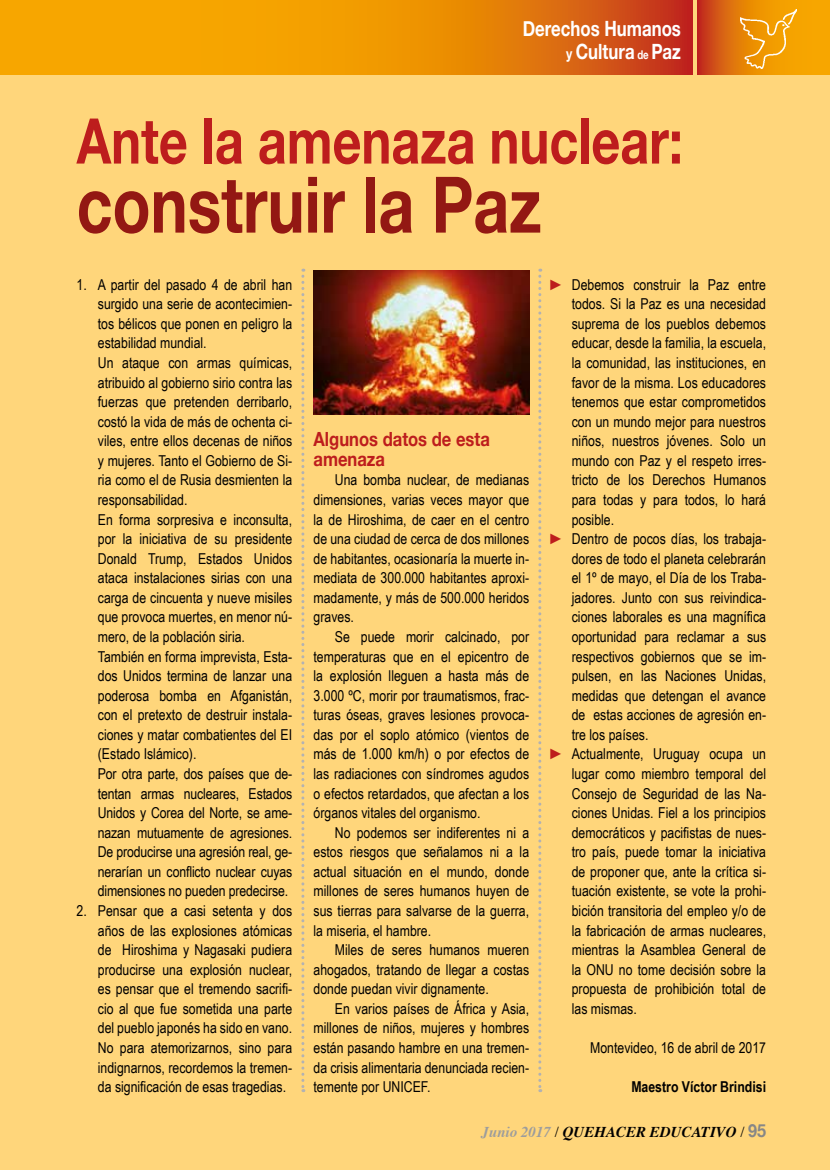
<style>
.page{position:relative;width:830px;height:1170px;background:#fff}
.page>*{position:absolute;margin:0;border:0;box-sizing:border-box;transform-origin:0 0}
.t1{font:700 78px "Helvetica Neue";color:#931813;scale:.8 1}
.t2{font:700 63px "Helvetica Neue";color:#bd1d1d;scale:.8 1}
.t3{font:700 21px/22.5px "Helvetica Neue";color:#fff;text-align:right;scale:.8 1}
.t4{font:700 19.5px/19.5px "Helvetica Neue";color:#bd1d1d;scale:.85 1}
.t5{font:15px/19.5px "Arial Narrow";color:#000;text-align:justify}
.t6{font:italic 700 15px "Times";color:#000}
.t7{font:700 15px "Arial Narrow";color:#000}
.s1{font-size:15px}
.s2{font-size:12px}
.s3{color:#bd1d1d}
.s4{color:#9d9d9c}
.s5{font-weight:400;font-style:normal}
.s6{font-family:"Helvetica Neue";font-style:normal;font-size:18px;color:#878787}
</style>
<div class="page">
<div style="left:0;top:0;width:829px;height:1169px;background:#ffd67b"></div>
<img style="left:313px;top:270px;width:216px;height:144px">
<svg style="left:301px;top:269px;width:3px;height:822px"></svg>
<svg style="left:538px;top:269px;width:3px;height:822px"></svg>
<svg style="left:697px;top:0;width:132px;height:75px;background:#e47c0a"></svg>
<img style="left:740px;top:10px;width:55px;height:59px">
<svg style="left:0;top:0;width:691px;height:74px;background:#ea8a05"></svg>
<h3 class="t3" style="left:522px;top:18px;width:199px">Derechos Humanos <span class="s1">y</span> Cultura <span class="s2">de</span> Paz</h3>
<h2 class="t2" style="left:77px;top:92px;width:759px">Ante la amenaza nuclear:</h2>
<h1 class="t1" style="left:77px;top:143px;width:582px">construir la Paz</h1>
<p class="t5" style="left:98px;top:274px;width:196px;text-align:left;text-indent:-21px">1. A partir del pasado 4 de abril han surgido una serie de acontecimien&shy;tos bélicos que ponen en peligro la estabilidad mundial.<br>Un ataque con armas químicas, atribuido al gobierno sirio contra las fuerzas que pretenden derribarlo, costó la vida de más de ochenta ci&shy;viles, entre ellos decenas de niños y mujeres. Tanto el Gobierno de Si&shy;ria como el de Rusia desmienten la responsabilidad.<br>En forma sorpresiva e inconsulta, por la iniciativa de su presidente<br>Donald Trump, Estados Unidos ataca instalaciones sirias con una carga de cincuenta y nueve misiles que provoca muertes, en menor nú&shy;mero, de la población siria.<br>También en forma imprevista, Esta&shy;dos Unidos termina de lanzar una poderosa bomba en Afganistán, con el pretexto de destruir instala&shy;ciones y matar combatientes del EI (Estado Islámico).<br>Por otra parte, dos países que de&shy;tentan armas nucleares, Estados<br>Unidos y Corea del Norte, se ame&shy;nazan mutuamente de agresiones.<br>De producirse una agresión real, ge&shy;nerarían un conflicto nuclear cuyas dimensiones no pueden predecirse.</p>
<p class="t5" style="left:98px;top:900px;width:196px;text-indent:-21px">2. Pensar que a casi setenta y dos años de las explosiones atómicas de Hiroshima y Nagasaki pudiera producirse una explosión nuclear, es pensar que el tremendo sacrifi&shy;cio al que fue sometida una parte del pueblo japonés ha sido en vano.<br>No para atemorizarnos, sino para indignarnos, recordemos la tremen&shy;da significación de esas tragedias.</p>
<h3 class="t4" style="left:313px;top:430px;width:209px">Algunos datos de esta amenaza</h3>
<p class="t5" style="left:313px;top:470px;width:217px;text-indent:21px">Una bomba nuclear, de medianas dimensiones, varias veces mayor que la de Hiroshima, de caer en el centro de una ciudad de cerca de dos millones de habitantes, ocasionaría la muerte in&shy;mediata de 300.000 habitantes aproxi&shy;madamente, y más de 500.000 heridos graves.</p>
<p class="t5" style="left:313px;top:626px;width:217px;text-indent:21px">Se puede morir calcinado, por temperaturas que en el epicentro de la explosión lleguen a hasta más de 3.000 ºC, morir por traumatismos, frac&shy;turas óseas, graves lesiones provoca&shy;das por el soplo atómico (vientos de más de 1.000 km/h) o por efectos de las radiaciones con síndromes agudos o efectos retardados, que afectan a los órganos vitales del organismo.</p>
<p class="t5" style="left:313px;top:822px;width:217px;text-indent:21px">No podemos ser indiferentes ni a estos riesgos que señalamos ni a la actual situación en el mundo, donde millones de seres humanos huyen de sus tierras para salvarse de la guerra, la miseria, el hambre.</p>
<p class="t5" style="left:313px;top:939px;width:217px;text-indent:21px">Miles de seres humanos mueren ahogados, tratando de llegar a costas donde puedan vivir dignamente.</p>
<p class="t5" style="left:313px;top:998px;width:217px;text-indent:21px">En varios países de África y Asia, millones de niños, mujeres y hombres están pasando hambre en una tremen&shy;da crisis alimentaria denunciada recien&shy;temente por UNICEF.</p>
<p class="t5" style="left:550px;top:274px;width:217px"><span class="s3">►</span> Debemos construir la Paz entre</p>
<p class="t5" style="left:571px;top:294px;width:196px">todos. Si la Paz es una necesidad</p>
<p class="t5" style="left:571px;top:313px;width:196px">suprema de los pueblos debemos</p>
<p class="t5" style="left:571px;top:333px;width:196px">educar, desde la familia, la escuela,</p>
<p class="t5" style="left:571px;top:352px;width:196px">la comunidad, las instituciones, en</p>
<p class="t5" style="left:571px;top:372px;width:196px">favor de la misma. Los educadores</p>
<p class="t5" style="left:571px;top:391px;width:196px">tenemos que estar comprometidos</p>
<p class="t5" style="left:571px;top:411px;width:196px">con un mundo mejor para nuestros</p>
<p class="t5" style="left:571px;top:430px;width:196px">niños, nuestros jóvenes. Solo un</p>
<p class="t5" style="left:571px;top:450px;width:196px">mundo con Paz y el respeto irres-</p>
<p class="t5" style="left:571px;top:470px;width:196px">tricto de los Derechos Humanos</p>
<p class="t5" style="left:571px;top:489px;width:196px">para todas y para todos, lo hará</p>
<p class="t5" style="left:571px;top:509px;width:44px">posible.</p>
<p class="t5" style="left:550px;top:528px;width:217px"><span class="s3">►</span> Dentro de pocos días, los trabaja-</p>
<p class="t5" style="left:571px;top:548px;width:196px">dores de todo el planeta celebrarán</p>
<p class="t5" style="left:571px;top:567px;width:196px">el 1º de mayo, el Día de los Traba-</p>
<p class="t5" style="left:571px;top:587px;width:196px">jadores. Junto con sus reivindica-</p>
<p class="t5" style="left:571px;top:607px;width:196px">ciones laborales es una magnífica</p>
<p class="t5" style="left:571px;top:626px;width:196px">oportunidad para reclamar a sus</p>
<p class="t5" style="left:571px;top:646px;width:196px">respectivos gobiernos que se im-</p>
<p class="t5" style="left:571px;top:665px;width:196px">pulsen, en las Naciones Unidas,</p>
<p class="t5" style="left:571px;top:685px;width:196px">medidas que detengan el avance</p>
<p class="t5" style="left:571px;top:704px;width:196px">de estas acciones de agresión en-</p>
<p class="t5" style="left:571px;top:724px;width:78px">tre los países.</p>
<p class="t5" style="left:550px;top:743px;width:217px"><span class="s3">►</span> Actualmente, Uruguay ocupa un</p>
<p class="t5" style="left:571px;top:763px;width:196px">lugar como miembro temporal del</p>
<p class="t5" style="left:571px;top:783px;width:196px">Consejo de Seguridad de las Na-</p>
<p class="t5" style="left:571px;top:802px;width:196px">ciones Unidas. Fiel a los principios</p>
<p class="t5" style="left:571px;top:822px;width:196px">democráticos y pacifistas de nues-</p>
<p class="t5" style="left:571px;top:841px;width:196px">tro país, puede tomar la iniciativa</p>
<p class="t5" style="left:571px;top:861px;width:196px">de proponer que, ante la crítica si-</p>
<p class="t5" style="left:571px;top:880px;width:196px">tuación existente, se vote la prohi-</p>
<p class="t5" style="left:571px;top:900px;width:196px">bición transitoria del empleo y/o de</p>
<p class="t5" style="left:571px;top:919px;width:196px">la fabricación de armas nucleares,</p>
<p class="t5" style="left:571px;top:939px;width:196px">mientras la Asamblea General de</p>
<p class="t5" style="left:571px;top:959px;width:196px">la ONU no tome decisión sobre la</p>
<p class="t5" style="left:571px;top:978px;width:196px">propuesta de prohibición total de</p>
<p class="t5" style="left:571px;top:998px;width:66px">las mismas.</p>
<p class="t5" style="left:590px;top:1037px;width:177px">Montevideo, 16 de abril de 2017</p>
<p class="t7" style="left:631px;top:1075px;width:136px">Maestro Víctor Brindisi</p>
<p class="t6" style="left:481px;top:1117px;width:286px"><span class="s4">Junio 2017</span> <span class="s5">/</span> QUEHACER EDUCATIVO <span class="s5">/</span> <span class="s6">95</span></p>
</div>
